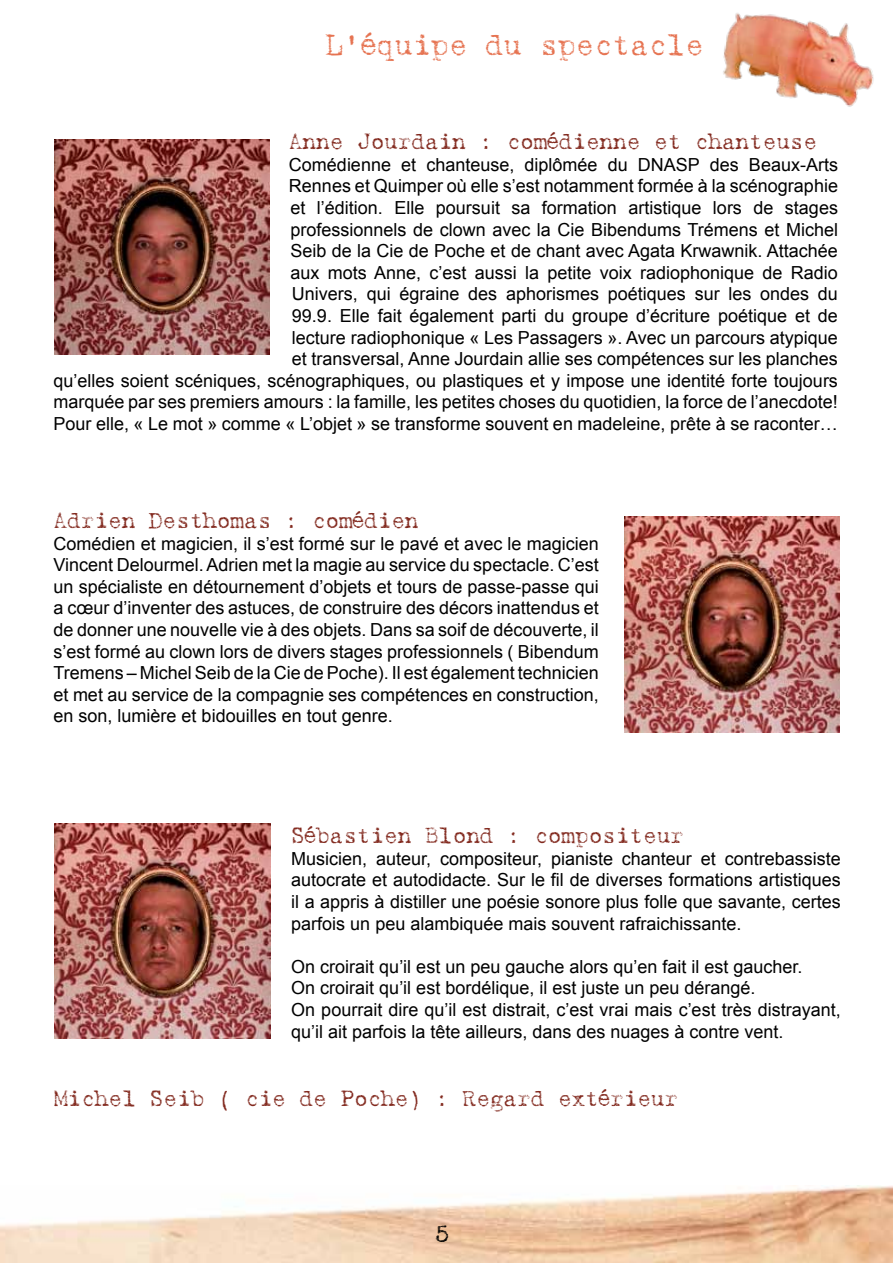
<style>
.page{position:relative;width:893px;height:1263px;background:#fff}
.page>*{position:absolute;margin:0;border:0;box-sizing:border-box;transform-origin:0 0}
.t1{font:30px "Batik";color:#e67351}
.t2{font:24px "Batik";color:#000}
.t3{font:22.5px "Batik";color:#82291e}
.t4{font:18px/21.6px "Arial";color:#000;text-align:justify}
</style>
<div class="page">
<img style="left:0;top:1185px;width:893px;height:78px">
<img style="left:723px;top:13px;width:151px;height:94px">
<img style="left:624px;top:517px;width:216px;height:215px">
<img style="left:55px;top:823px;width:215px;height:216px">
<img style="left:54px;top:139px;width:215px;height:215px">
<h1 class="t1" style="left:325px;top:32px;width:380px">L’équipe du spectacle</h1>
<p class="t3" style="left:289px;top:132px;width:530px">Anne Jourdain : comédienne et chanteuse</p>
<p class="t4" style="left:53px;top:155px;width:786px;text-align:right">Comédienne et chanteuse, diplômée du DNASP des Beaux-Arts<br>Rennes et Quimper où elle s’est notamment formée à la scénographie<br>et l’édition. Elle poursuit sa formation artistique lors de stages<br>professionnels de clown avec la Cie Bibendums Trémens et Michel<br>Seib de la Cie de Poche et de chant avec Agata Krwawnik. Attachée<br>aux mots Anne, c’est aussi la petite voix radiophonique de Radio<br>Univers, qui égraine des aphorismes poétiques sur les ondes du<br>99.9. Elle fait également parti du groupe d’écriture poétique et de<br>lecture radiophonique « Les Passagers ». Avec un parcours atypique<br>et transversal, Anne Jourdain allie ses compétences sur les planches<br>qu’elles soient scéniques, scénographiques, ou plastiques et y impose une identité forte toujours marquée par ses premiers amours : la famille, les petites choses du quotidien, la force de l’anecdote!<br>Pour elle, « Le mot » comme « L’objet » se transforme souvent en madeleine, prête à se raconter…</p>
<p class="t3" style="left:54px;top:511px;width:366px">Adrien Desthomas : comédien</p>
<p class="t4" style="left:54px;top:534px;width:547px">Comédien et magicien, il s’est formé sur le pavé et avec le magicien Vincent Delourmel. Adrien met la magie au service du spectacle. C’est un spécialiste en détournement d’objets et tours de passe-passe qui a cœur d’inventer des astuces, de construire des décors inattendus et de donner une nouvelle vie à des objets. Dans sa soif de découverte, il s’est formé au clown lors de divers stages professionnels ( Bibendum Tremens – Michel Seib de la Cie de Poche). Il est également technicien et met au service de la compagnie ses compétences en construction, en son, lumière et bidouilles en tout genre.</p>
<p class="t3" style="left:291px;top:826px;width:394px">Sébastien Blond : compositeur</p>
<p class="t4" style="left:291px;top:849px;width:551px">Musicien, auteur, compositeur, pianiste chanteur et contrebassiste autocrate et autodidacte. Sur le fil de diverses formations artistiques il a appris à distiller une poésie sonore plus folle que savante, certes parfois un peu alambiquée mais souvent rafraichissante.</p>
<p class="t4" style="left:291px;top:957px;width:551px;text-align:left">On croirait qu’il est un peu gauche alors qu’en fait il est gaucher.<br>On croirait qu’il est bordélique, il est juste un peu dérangé.<br>On pourrait dire qu’il est distrait, c’est vrai mais c’est très distrayant, qu’il ait parfois la tête ailleurs, dans des nuages à contre vent.</p>
<p class="t3" style="left:54px;top:1089px;width:626px">Michel Seib ( cie de Poche) : Regard extérieur</p>
<h2 class="t2" style="left:435px;top:1223px;width:16px">5</h2>
</div>
